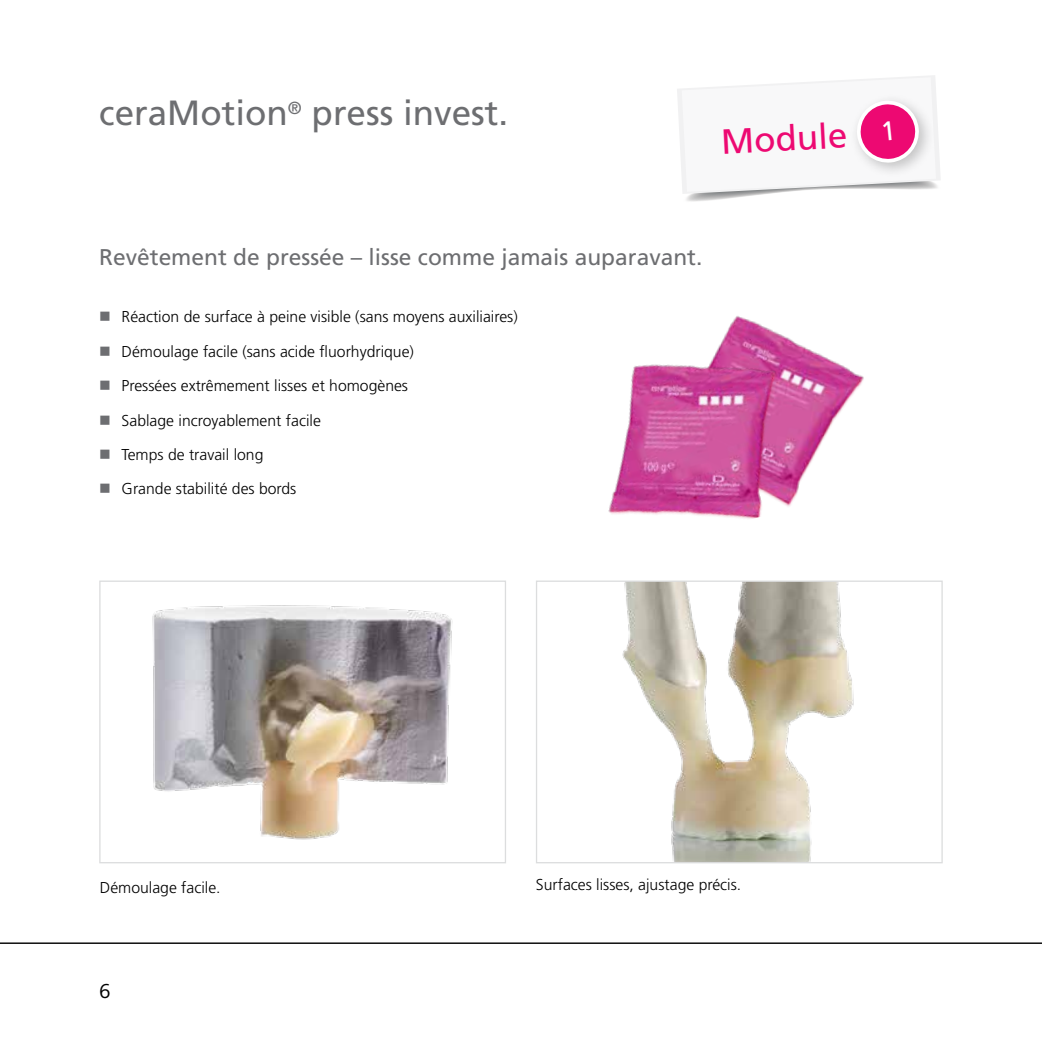
<style>
.page{position:relative;width:1042px;height:1042px;background:#fff}
.page>*{position:absolute;margin:0;border:0;box-sizing:border-box;transform-origin:0 0}
.t1{font:35px "Frutiger LT Std";color:#6d6e71}
.t2{font:35px "Frutiger LT Std";color:#ed0972}
.t3{font:22.75px "Frutiger LT Std";color:#6d6e71}
.t4{font:21px "Frutiger Next LTW1 G";color:#000}
.t5{font:300 15.75px "Frutiger LT Std";color:#000}
.s1{color:#6d6e71}
</style>
<div class="page">
<hr style="left:0;top:943px;width:1042px;height:1px;background:#000">
<img style="left:819px;top:353px;width:45px;height:94px">
<img style="left:608px;top:316px;width:211px;height:203px">
<img style="left:152px;top:605px;width:301px;height:235px">
<div style="left:99px;top:580px;width:407px;height:283px;border:1px solid #dcddde"></div>
<img style="left:622px;top:582px;width:232px;height:279px">
<div style="left:536px;top:580px;width:407px;height:283px;border:1px solid #dcddde"></div>
<svg style="left:677px;top:75px;width:264px;height:127px"></svg>
<h1 class="t1" style="left:99px;top:93px;width:410px">ceraMotion<sup>®</sup> press invest.</h1>
<h1 class="t2" style="left:720px;top:121px;width:128px;rotate:-3deg">Module</h1>
<h2 class="t3" style="left:99px;top:244px;width:605px">Revêtement de pressée – lisse comme jamais auparavant.</h2>
<p class="t5" style="left:99px;top:308px;width:420px"><span class="s1">■</span> Réaction de surface à peine visible (sans moyens auxiliaires)</p>
<p class="t5" style="left:99px;top:342px;width:316px"><span class="s1">■</span> Démoulage facile (sans acide fluorhydrique)</p>
<p class="t5" style="left:99px;top:377px;width:310px"><span class="s1">■</span> Pressées extrêmement lisses et homogènes</p>
<p class="t5" style="left:99px;top:411px;width:223px"><span class="s1">■</span> Sablage incroyablement facile</p>
<p class="t5" style="left:99px;top:446px;width:166px"><span class="s1">■</span> Temps de travail long</p>
<p class="t5" style="left:99px;top:480px;width:199px"><span class="s1">■</span> Grande stabilité des bords</p>
<p class="t5" style="left:100px;top:878px;width:122px">Démoulage facile.</p>
<p class="t5" style="left:536px;top:875px;width:207px">Surfaces lisses, ajustage précis.</p>
<h3 class="t4" style="left:99px;top:979px;width:13px">6</h3>
</div>
